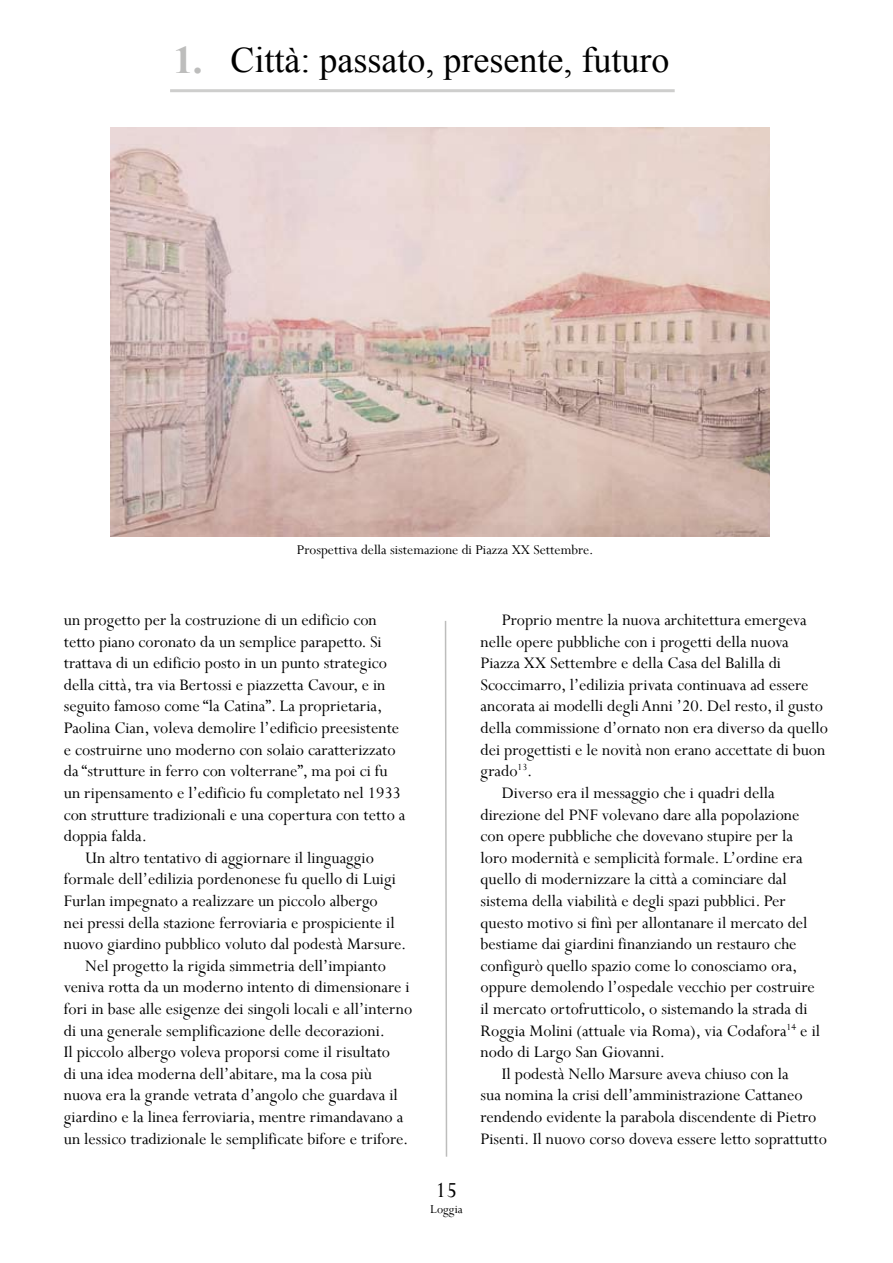
<style>
.page{position:relative;width:893px;height:1263px;background:#fff}
.page>*{position:absolute;margin:0;border:0;box-sizing:border-box;transform-origin:0 0}
.t1{font:36px "Times New Roman";color:#000}
.t2{font:24px "Perpetua";color:#000}
.t3{font:18px "Perpetua";color:#000}
.t4{font:15px "Perpetua";color:#000}
.t5{font:13.5px "Perpetua";color:#000}
.s1{font-weight:700;font-size:39px;color:#bdbdbc}
</style>
<div class="page">
<hr style="left:170px;top:89px;width:505px;height:3px;background:#cececd">
<svg style="left:444px;top:621px;width:4px;height:536px"></svg>
<img style="left:111px;top:128px;width:659px;height:408px">
<h1 class="t1" style="left:173px;top:35px;width:498px"><span class="s1">1.</span> Città: passato, presente, futuro</h1>
<p class="t4" style="left:297px;top:540px;width:298px">Prospettiva della sistemazione di Piazza XX Settembre.</p>
<p class="t3" style="left:64px;top:608px;width:315px">un progetto per la costruzione di un edificio con</p>
<p class="t3" style="left:64px;top:630px;width:319px">tetto piano coronato da un semplice parapetto. Si</p>
<p class="t3" style="left:64px;top:652px;width:325px">trattava di un edificio posto in un punto strategico</p>
<p class="t3" style="left:64px;top:673px;width:323px">della città, tra via Bertossi e piazzetta Cavour, e in</p>
<p class="t3" style="left:64px;top:695px;width:320px">seguito famoso come “la Catina”. La proprietaria,</p>
<p class="t3" style="left:64px;top:716px;width:337px">Paolina Cian, voleva demolire l’edificio preesistente</p>
<p class="t3" style="left:64px;top:738px;width:333px">e costruirne uno moderno con solaio caratterizzato</p>
<p class="t3" style="left:64px;top:760px;width:326px">da “strutture in ferro con volterrane”, ma poi ci fu</p>
<p class="t3" style="left:64px;top:781px;width:339px">un ripensamento e l’edificio fu completato nel 1933</p>
<p class="t3" style="left:64px;top:803px;width:343px">con strutture tradizionali e una copertura con tetto a</p>
<p class="t3" style="left:64px;top:824px;width:85px">doppia falda.</p>
<p class="t3" style="left:85px;top:846px;width:290px">Un altro tentativo di aggiornare il linguaggio</p>
<p class="t3" style="left:64px;top:868px;width:334px">formale dell’edilizia pordenonese fu quello di Luigi</p>
<p class="t3" style="left:64px;top:889px;width:316px">Furlan impegnato a realizzare un piccolo albergo</p>
<p class="t3" style="left:64px;top:911px;width:332px">nei pressi della stazione ferroviaria e prospiciente il</p>
<p class="t3" style="left:64px;top:932px;width:344px">nuovo giardino pubblico voluto dal podestà Marsure.</p>
<p class="t3" style="left:85px;top:954px;width:303px">Nel progetto la rigida simmetria dell’impianto</p>
<p class="t3" style="left:64px;top:976px;width:347px">veniva rotta da un moderno intento di dimensionare i</p>
<p class="t3" style="left:64px;top:997px;width:350px">fori in base alle esigenze dei singoli locali e all’interno</p>
<p class="t3" style="left:64px;top:1019px;width:323px">di una generale semplificazione delle decorazioni.</p>
<p class="t3" style="left:64px;top:1040px;width:328px">Il piccolo albergo voleva proporsi come il risultato</p>
<p class="t3" style="left:64px;top:1062px;width:310px">di una idea moderna dell’abitare, ma la cosa più</p>
<p class="t3" style="left:64px;top:1084px;width:336px">nuova era la grande vetrata d’angolo che guardava il</p>
<p class="t3" style="left:64px;top:1105px;width:341px">giardino e la linea ferroviaria, mentre rimandavano a</p>
<p class="t3" style="left:64px;top:1127px;width:346px">un lessico tradizionale le semplificate bifore e trifore.</p>
<h2 class="t2" style="left:435px;top:1175px;width:23px">15</h2>
<p class="t5" style="left:430px;top:1201px;width:34px">Loggia</p>
<p class="t3" style="left:502px;top:608px;width:306px">Proprio mentre la nuova architettura emergeva</p>
<p class="t3" style="left:480px;top:630px;width:310px">nelle opere pubbliche con i progetti della nuova</p>
<p class="t3" style="left:480px;top:652px;width:302px">Piazza XX Settembre e della Casa del Balilla di</p>
<p class="t3" style="left:480px;top:673px;width:329px">Scoccimarro, l’edilizia privata continuava ad essere</p>
<p class="t3" style="left:480px;top:695px;width:344px">ancorata ai modelli degli Anni ’20. Del resto, il gusto</p>
<p class="t3" style="left:480px;top:716px;width:349px">della commissione d’ornato non era diverso da quello</p>
<p class="t3" style="left:480px;top:738px;width:346px">dei progettisti e le novità non erano accettate di buon</p>
<p class="t3" style="left:480px;top:760px;width:53px">grado<sup>13</sup>.</p>
<p class="t3" style="left:502px;top:781px;width:274px">Diverso era il messaggio che i quadri della</p>
<p class="t3" style="left:480px;top:803px;width:320px">direzione del PNF volevano dare alla popolazione</p>
<p class="t3" style="left:480px;top:824px;width:314px">con opere pubbliche che dovevano stupire per la</p>
<p class="t3" style="left:480px;top:846px;width:324px">loro modernità e semplicità formale. L’ordine era</p>
<p class="t3" style="left:480px;top:868px;width:308px">quello di modernizzare la città a cominciare dal</p>
<p class="t3" style="left:480px;top:889px;width:307px">sistema della viabilità e degli spazi pubblici. Per</p>
<p class="t3" style="left:480px;top:911px;width:329px">questo motivo si finì per allontanare il mercato del</p>
<p class="t3" style="left:480px;top:932px;width:318px">bestiame dai giardini finanziando un restauro che</p>
<p class="t3" style="left:480px;top:954px;width:318px">configurò quello spazio come lo conosciamo ora,</p>
<p class="t3" style="left:480px;top:976px;width:336px">oppure demolendo l’ospedale vecchio per costruire</p>
<p class="t3" style="left:480px;top:997px;width:328px">il mercato ortofrutticolo, o sistemando la strada di</p>
<p class="t3" style="left:480px;top:1019px;width:341px">Roggia Molini (attuale via Roma), via Codafora<sup>14</sup> e il</p>
<p class="t3" style="left:480px;top:1040px;width:186px">nodo di Largo San Giovanni.</p>
<p class="t3" style="left:502px;top:1062px;width:289px">Il podestà Nello Marsure aveva chiuso con la</p>
<p class="t3" style="left:480px;top:1084px;width:324px">sua nomina la crisi dell’amministrazione Cattaneo</p>
<p class="t3" style="left:480px;top:1105px;width:337px">rendendo evidente la parabola discendente di Pietro</p>
<p class="t3" style="left:480px;top:1127px;width:348px">Pisenti. Il nuovo corso doveva essere letto soprattutto</p>
</div>
